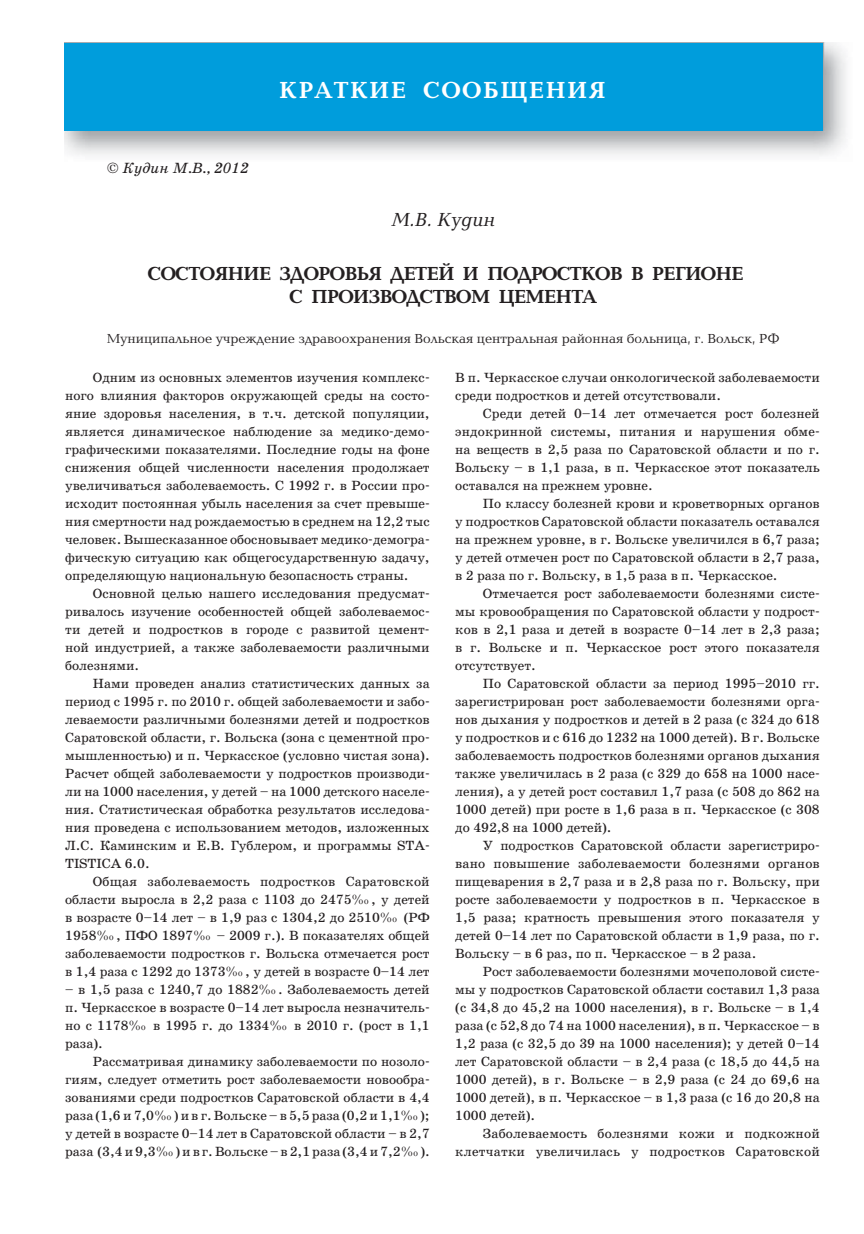
<style>
.page{position:relative;width:864px;height:1234px;background:#fff}
.page>*{position:absolute;margin:0;border:0;box-sizing:border-box;transform-origin:0 0}
.t1{font:700 24px "Baltica C";letter-spacing:.075em;color:#fff}
.t2{font:700 19.5px/23.4px "Baltica C";letter-spacing:-.025em;color:#231f20;text-align:center}
.t3{font:italic 19.5px "Baltica C";color:#231f20}
.t4{font:italic 15px "School Book C";color:#231f20}
.t5{font:13.5px/18px "School Book C";color:#231f20;text-align:justify}
.t6{font:13.5px "Baltica C";color:#231f20}
</style>
<div class="page">
<img style="left:65px;top:43px;width:781px;height:113px">
<div style="left:64px;top:43px;width:758px;height:87px;background:#009ddc"></div>
<p class="t4" style="left:107px;top:162px;width:143px">© Кудин М.В., 2012</p>
<h1 class="t1" style="left:279px;top:80px;width:327px">КРАТКИЕ СООБЩЕНИЯ</h1>
<h2 class="t3" style="left:391px;top:212px;width:105px">М.В. Кудин</h2>
<h2 class="t2" style="left:148px;top:263px;width:596px">СОСТОЯНИЕ ЗДОРОВЬЯ ДЕТЕЙ И ПОДРОСТКОВ В РЕГИОНЕ<br>С ПРОИЗВОДСТВОМ ЦЕМЕНТА</h2>
<p class="t6" style="left:107px;top:333px;width:674px">Муниципальное учреждение здравоохранения Вольская центральная районная больница, г. Вольск, РФ</p>
<p class="t5" style="left:65px;top:369px;width:366px;text-indent:28px">Одним из основных элементов изучения комплекс&shy;ного влияния факторов окружающей среды на состо&shy;яние здоровья населения, в т.ч. детской популяции, является динамическое наблюдение за медико-демо&shy;графическими показателями. Последние годы на фоне снижения общей численности населения продолжает увеличиваться заболеваемость. С 1992 г. в России про&shy;исходит постоянная убыль населения за счет превыше&shy;ния смертности над рождаемостью в среднем на 12,2 тыс человек. Вышесказанное обосновывает медико-демогра&shy;фическую ситуацию как общегосударственную задачу, определяющую национальную безопасность страны.</p>
<p class="t5" style="left:65px;top:585px;width:366px;text-indent:28px">Основной целью нашего исследования предусмат&shy;ривалось изучение особенностей общей заболеваемос&shy;ти детей и подростков в городе с развитой цемент&shy;ной индустрией, а также заболеваемости различными болезнями.</p>
<p class="t5" style="left:65px;top:675px;width:366px;text-indent:28px">Нами проведен анализ статистических данных за период с 1995 г. по 2010 г. общей заболеваемости и забо&shy;леваемости различными болезнями детей и подростков Саратовской области, г. Вольска (зона с цементной про&shy;мышленностью) и п. Черкасское (условно чистая зона).<br>Расчет общей заболеваемости у подростков производи&shy;ли на 1000 населения, у детей – на 1000 детского населе&shy;ния. Статистическая обработка результатов исследова&shy;ния проведена с использованием методов, изложенных Л.С. Каминским и Е.В. Гублером, и программы STA-TISTICA 6.0.</p>
<p class="t5" style="left:65px;top:873px;width:366px;text-indent:28px">Общая заболеваемость подростков Саратовской области выросла в 2,2 раза с 1103 до 2475‰, у детей в возрасте 0–14 лет – в 1,9 раз с 1304,2 до 2510‰ (РФ 1958‰, ПФО 1897‰ – 2009 г.). В показателях общей заболеваемости подростков г. Вольска отмечается рост в 1,4 раза с 1292 до 1373‰, у детей в возрасте 0–14 лет</p>
<p class="t5" style="left:65px;top:981px;width:366px">– в 1,5 раза с 1240,7 до 1882‰. Заболеваемость детей п. Черкасское в возрасте 0–14 лет выросла незначитель&shy;но с 1178‰ в 1995 г. до 1334‰ в 2010 г. (рост в 1,1 раза).</p>
<p class="t5" style="left:65px;top:1052px;width:366px;text-indent:28px">Рассматривая динамику заболеваемости по нозоло&shy;гиям, следует отметить рост заболеваемости новообра&shy;зованиями среди подростков Саратовской области в 4,4 раза (1,6 и 7,0‰) и в г. Вольске – в 5,5 раза (0,2 и 1,1‰); у детей в возрасте 0–14 лет в Саратовской области – в 2,7 раза (3,4 и 9,3‰) и в г. Вольске – в 2,1 раза (3,4 и 7,2‰).</p>
<p class="t5" style="left:455px;top:369px;width:366px">В п. Черкасское случаи онкологической заболеваемости среди подростков и детей отсутствовали.</p>
<p class="t5" style="left:455px;top:405px;width:366px;text-indent:28px">Среди детей 0–14 лет отмечается рост болезней эндокринной системы, питания и нарушения обме&shy;на веществ в 2,5 раза по Саратовской области и по г.<br>Вольску – в 1,1 раза, в п. Черкасское этот показатель оставался на прежнем уровне.</p>
<p class="t5" style="left:455px;top:495px;width:366px;text-indent:28px">По классу болезней крови и кроветворных органов у подростков Саратовской области показатель оставался на прежнем уровне, в г. Вольске увеличился в 6,7 раза; у детей отмечен рост по Саратовской области в 2,7 раза, в 2 раза по г. Вольску, в 1,5 раза в п. Черкасское.</p>
<p class="t5" style="left:455px;top:585px;width:366px;text-indent:28px">Отмечается рост заболеваемости болезнями систе&shy;мы кровообращения по Саратовской области у подрост&shy;ков в 2,1 раза и детей в возрасте 0–14 лет в 2,3 раза; в г. Вольске и п. Черкасское рост этого показателя отсутствует.</p>
<p class="t5" style="left:455px;top:675px;width:366px;text-indent:28px">По Саратовской области за период 1995–2010 гг. зарегистрирован рост заболеваемости болезнями орга&shy;нов дыхания у подростков и детей в 2 раза (с 324 до 618 у подростков и с 616 до 1232 на 1000 детей). В г. Вольске заболеваемость подростков болезнями органов дыхания также увеличилась в 2 раза (с 329 до 658 на 1000 насе&shy;ления), а у детей рост составил 1,7 раза (с 508 до 862 на 1000 детей) при росте в 1,6 раза в п. Черкасское (с 308 до 492,8 на 1000 детей).</p>
<p class="t5" style="left:455px;top:837px;width:366px;text-indent:28px">У подростков Саратовской области зарегистриро&shy;вано повышение заболеваемости болезнями органов пищеварения в 2,7 раза и в 2,8 раза по г. Вольску, при росте заболеваемости у подростков в п. Черкасское в 1,5 раза; кратность превышения этого показателя у детей 0–14 лет по Саратовской области в 1,9 раза, по г.<br>Вольску – в 6 раз, по п. Черкасское – в 2 раза.</p>
<p class="t5" style="left:455px;top:963px;width:366px;text-indent:28px">Рост заболеваемости болезнями мочеполовой систе&shy;мы у подростков Саратовской области составил 1,3 раза (с 34,8 до 45,2 на 1000 населения), в г. Вольске – в 1,4 раза (с 52,8 до 74 на 1000 населения), в п. Черкасское – в 1,2 раза (с 32,5 до 39 на 1000 населения); у детей 0–14 лет Саратовской области – в 2,4 раза (с 18,5 до 44,5 на 1000 детей), в г. Вольске – в 2,9 раза (с 24 до 69,6 на 1000 детей), в п. Черкасское – в 1,3 раза (с 16 до 20,8 на 1000 детей).</p>
<p class="t5" style="left:455px;top:1124px;width:366px;text-align:right">Заболеваемость болезнями кожи и подкожной клетчатки увеличилась у подростков Саратовской</p>
</div>
